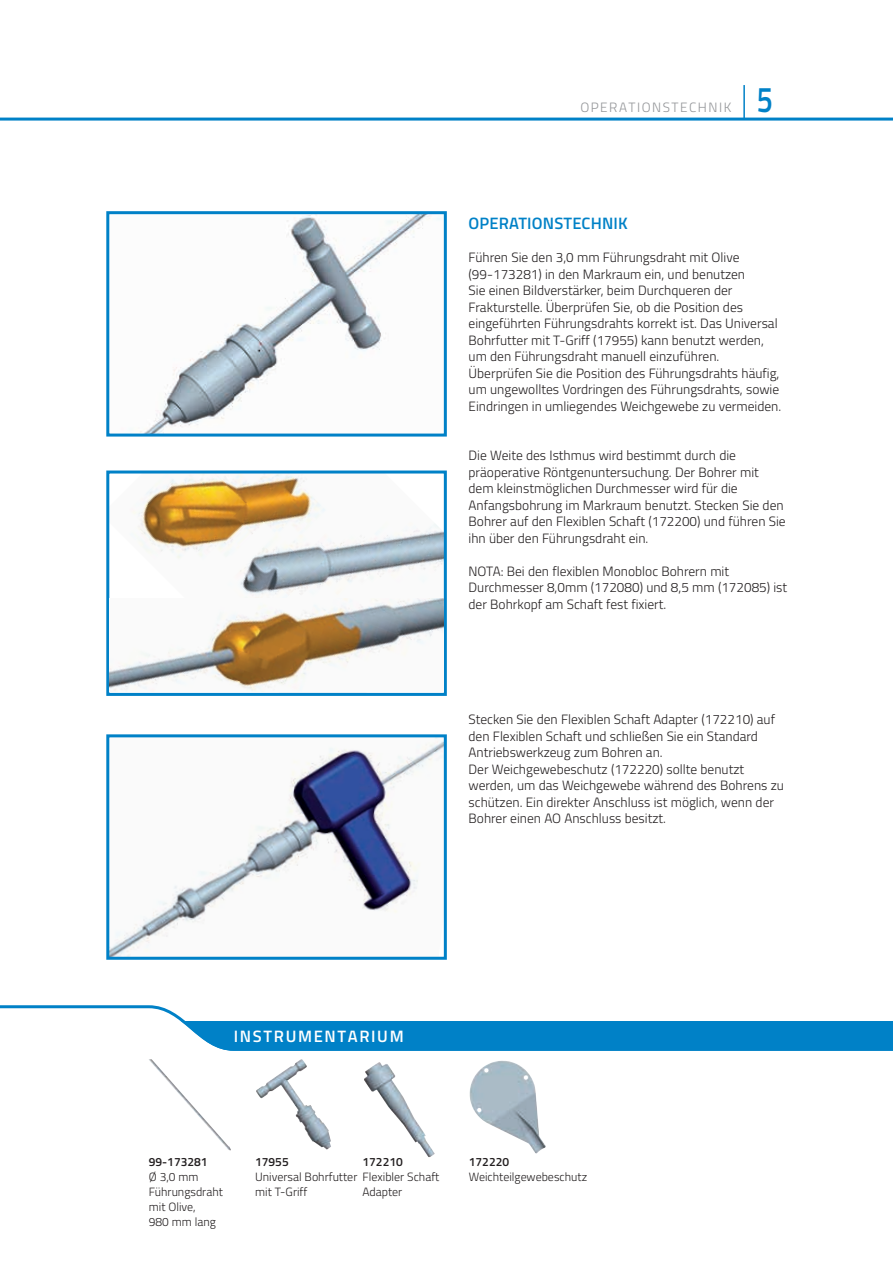
<style>
.page{position:relative;width:893px;height:1263px;background:#fff}
.page>*{position:absolute;margin:0;border:0;box-sizing:border-box;transform-origin:0 0}
.t1{font:600 36px "Titillium";color:#0081c7;scale:.8 1}
.t2{font:600 16.5px "Titillium";letter-spacing:.01em;color:#0081c7}
.t3{font:600 16.5px "Titillium";letter-spacing:.1em;color:#fff}
.t4{font:300 13.5px/16.5px "Titillium";color:#231f20}
.t5{font:300 13.5px "Titillium";letter-spacing:.11em;color:#939598}
.t6{font:300 12px/15px "Titillium";color:#231f20}
.t7{font:600 12px "Titillium";color:#231f20}
</style>
<div class="page">
<hr style="left:743px;top:85px;width:2px;height:34px;background:#0081c7">
<hr style="left:0;top:118px;width:893px;height:3px;background:#0081c7">
<img style="left:110px;top:738px;width:333px;height:218px">
<div style="left:106px;top:734px;width:341px;height:226px;border:3px solid #0081c7"></div>
<img style="left:139px;top:215px;width:303px;height:218px">
<div style="left:106px;top:211px;width:341px;height:226px;border:3px solid #0081c7"></div>
<img style="left:110px;top:474px;width:333px;height:218px">
<div style="left:106px;top:470px;width:341px;height:226px;border:3px solid #0081c7"></div>
<img style="left:109px;top:599px;width:335px;height:92px">
<svg style="left:152px;top:1059px;width:394px;height:99px"></svg>
<svg style="left:0;top:1005px;width:893px;height:46px"></svg>
<svg style="left:296px;top:1059px;width:5px;height:3px"></svg>
<svg style="left:373px;top:1062px;width:6px;height:4px"></svg>
<p class="t5" style="left:580px;top:98px;width:152px">OPERATIONSTECHNIK</p>
<h1 class="t1" style="left:757px;top:72px;width:22px">5</h1>
<p class="t2" style="left:469px;top:211px;width:161px">OPERATIONSTECHNIK</p>
<p class="t4" style="left:469px;top:248px;width:314px">Führen Sie den 3,0 mm Führungsdraht mit Olive (99-173281) in den Markraum ein, und benutzen<br>Sie einen Bildverstärker, beim Durchqueren der Frakturstelle. Überprüfen Sie, ob die Position des eingeführten Führungsdrahts korrekt ist. Das Universal Bohrfutter mit T-Griff (17955) kann benutzt werden, um den Führungsdraht manuell einzuführen.<br>Überprüfen Sie die Position des Führungsdrahts häufig, um ungewolltes Vordringen des Führungsdrahts, sowie Eindringen in umliegendes Weichgewebe zu vermeiden.</p>
<p class="t4" style="left:469px;top:446px;width:319px">Die Weite des Isthmus wird bestimmt durch die präoperative Röntgenuntersuchung. Der Bohrer mit dem kleinstmöglichen Durchmesser wird für die Anfangsbohrung im Markraum benutzt. Stecken Sie den Bohrer auf den Flexiblen Schaft (172200) und führen Sie ihn über den Führungsdraht ein.</p>
<p class="t4" style="left:469px;top:562px;width:320px">NOTA: Bei den flexiblen Monobloc Bohrern mit<br>Durchmesser 8,0mm (172080) und 8,5 mm (172085) ist der Bohrkopf am Schaft fest fixiert.</p>
<p class="t4" style="left:469px;top:710px;width:317px">Stecken Sie den Flexiblen Schaft Adapter (172210) auf den Flexiblen Schaft und schließen Sie ein Standard Antriebswerkzeug zum Bohren an.<br>Der Weichgewebeschutz (172220) sollte benutzt werden, um das Weichgewebe während des Bohrens zu schützen. Ein direkter Anschluss ist möglich, wenn der Bohrer einen AO Anschluss besitzt.</p>
<p class="t3" style="left:234px;top:1024px;width:171px">INSTRUMENTARIUM</p>
<p class="t7" style="left:149px;top:1153px;width:60px">99-173281</p>
<p class="t6" style="left:149px;top:1169px;width:76px">Ø 3,0 mm<br>Führungsdraht mit Olive,<br>980 mm lang</p>
<p class="t7" style="left:255px;top:1153px;width:35px">17955</p>
<p class="t6" style="left:255px;top:1169px;width:186px">Universal Bohrfutter Flexibler Schaft mit T-Griff</p>
<p class="t7" style="left:363px;top:1153px;width:42px">172210</p>
<p class="t6" style="left:363px;top:1184px;width:41px">Adapter</p>
<p class="t7" style="left:469px;top:1153px;width:42px">172220</p>
<p class="t6" style="left:469px;top:1169px;width:120px">Weichteilgewebeschutz</p>
</div>
